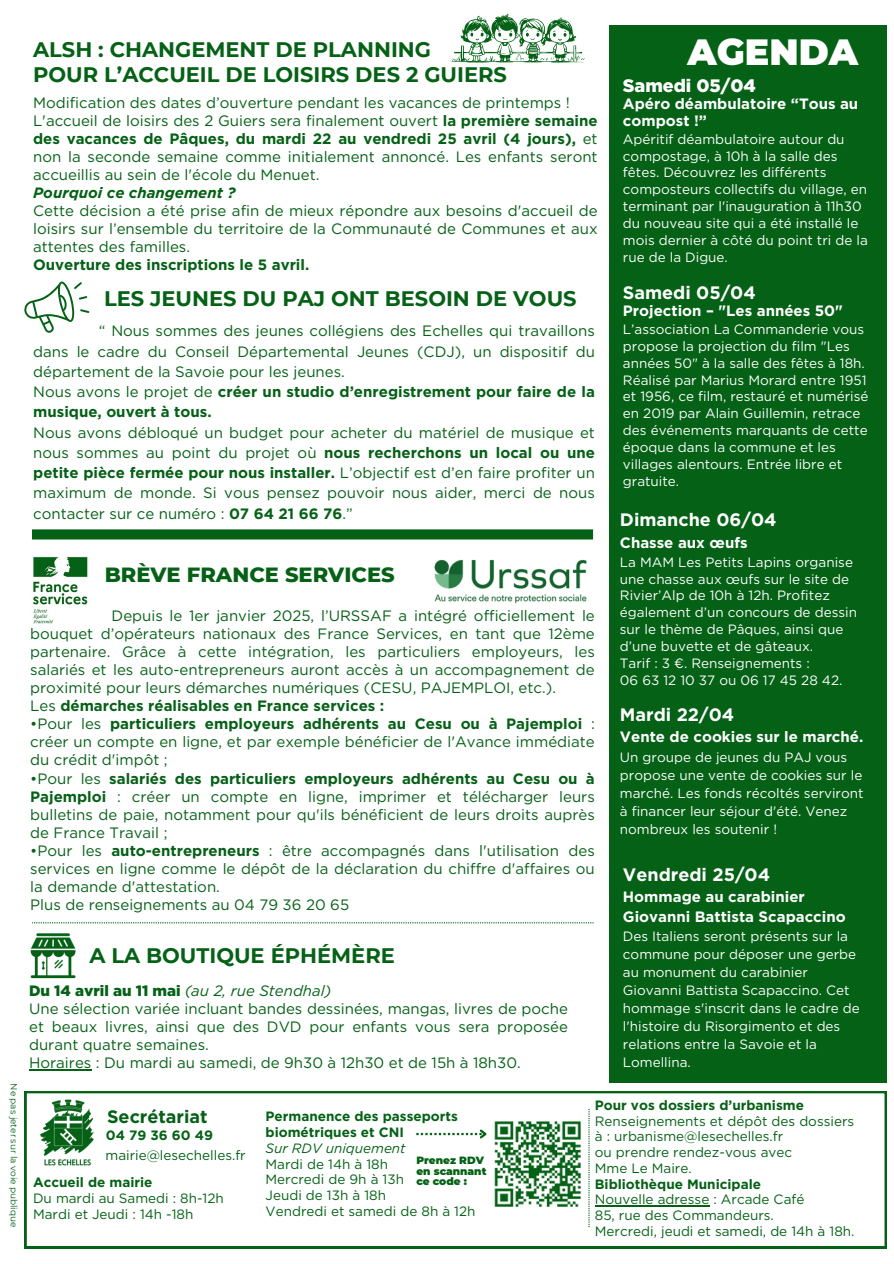
<style>
.page{position:relative;width:894px;height:1264px;background:#fff}
.page>*{position:absolute;margin:0;border:0;box-sizing:border-box;transform-origin:0 0}
.t1{font:900 36.45px "Montserrat";color:#fff}
.t2{font:700 21px/24.8px "Montserrat";color:#046115}
.t3{font:800 21px "Montserrat";color:#046115}
.t4{font:700 18px "Gotham";color:#fff}
.t5{font:700 18px "Gotham";color:#046115}
.t6{font:900 18px "Gotham";color:#fff}
.t7{font:15px/18px "Gotham";color:#046115}
.t8{font:15px/18px "Gotham";color:#066017}
.t9{font:700 15px/16.8px "Gotham";color:#fff}
.t10{font:13.5px/16.8px "Gotham";color:#fff}
.t11{font:13.5px/15.8px "Gotham";color:#046115}
.t12{font:900 10.5px/10.5px "Montserrat";color:#046115}
.t13{font:9px "Montserrat";color:#046115}
.s1{font-weight:700}
.s2{font-weight:700;font-style:italic}
.s3{font-weight:900}
.s4{font-style:italic}
</style>
<div class="page">
<svg style="left:25px;top:1091px;width:861px;height:157px"></svg>
<svg style="left:416px;top:1127px;width:29px;height:13px"></svg>
<div style="left:608px;top:25px;width:278px;height:1057px;background:#046115"></div>
<div style="left:32px;top:529px;width:561px;height:10px;background:#046115"></div>
<img style="left:33px;top:1097px;width:71px;height:71px">
<img style="left:445px;top:1072px;width:184px;height:177px">
<svg style="left:32px;top:922px;width:561px;height:1px"></svg>
<img style="left:33px;top:556px;width:55px;height:68px">
<img style="left:30px;top:933px;width:46px;height:46px">
<svg style="left:451px;top:14px;width:133px;height:49px"></svg>
<img style="left:434px;top:559px;width:153px;height:45px">
<hr style="left:594px;top:1205px;width:115px;height:1px;background:#046115">
<hr style="left:29px;top:1069px;width:62px;height:1px;background:#046115">
<svg style="left:24px;top:281px;width:65px;height:52px"></svg>
<h3 class="t13" style="left:19px;top:1083px;width:146px;rotate:90deg">Ne pas jeter sur la voie publique</h3>
<p class="t2" style="left:33px;top:37px;width:475px">ALSH : CHANGEMENT DE PLANNING<br>POUR L’ACCUEIL DE LOISIRS DES 2 GUIERS</p>
<h2 class="t7" style="left:33px;top:93px;width:566px">Modification des dates d’ouverture pendant les vacances de printemps !<br>L'accueil de loisirs des 2 Guiers sera finalement ouvert <span class="s1">la première semaine des vacances de Pâques, du mardi 22 au vendredi 25 avril (4 jours),</span> et non la seconde semaine comme initialement annoncé. Les enfants seront accueillis au sein de l'école du Menuet.<br><span class="s2">Pourquoi ce changement ?<br></span>Cette décision a été prise afin de mieux répondre aux besoins d'accueil de loisirs sur l’ensemble du territoire de la Communauté de Communes et aux attentes des familles.<br><span class="s1">Ouverture des inscriptions le 5 avril.</span></h2>
<p class="t2" style="left:104px;top:286px;width:474px">LES JEUNES DU PAJ ONT BESOIN DE VOUS</p>
<h4 class="t7" style="left:33px;top:321px;width:563px;line-height:20.2px;text-indent:66px">“ Nous sommes des jeunes collégiens des Echelles qui travaillons dans le cadre du Conseil Départemental Jeunes (CDJ), un dispositif du département de la Savoie pour les jeunes.<br>Nous avons le projet de <span class="s1">créer un studio d’enregistrement pour faire de la musique, ouvert à tous.<br></span>Nous avons débloqué un budget pour acheter du matériel de musique et nous sommes au point du projet où <span class="s1">nous recherchons un local ou une petite pièce fermée pour nous installer.</span> L’objectif est d’en faire profiter un maximum de monde. Si vous pensez pouvoir nous aider, merci de nous contacter sur ce numéro : <span class="s1">07 64 21 66 76</span>.”</h4>
<h3 class="t3" style="left:105px;top:562px;width:291px">BRÈVE FRANCE SERVICES</h3>
<h3 class="t8" style="left:30px;top:607px;width:566px;text-indent:81px">Depuis le 1er janvier 2025, l’URSSAF a intégré officiellement le bouquet d’opérateurs nationaux des France Services, en tant que 12ème partenaire. Grâce à cette intégration, les particuliers employeurs, les salariés et les auto-entrepreneurs auront accès à un accompagnement de proximité pour leurs démarches numériques (CESU, PAJEMPLOI, etc.).<br>Les <span class="s1">démarches réalisables en France services :</span></h3>
<h3 class="t8" style="left:30px;top:715px;width:566px;text-align:justify">•Pour les <span class="s1">particuliers employeurs adhérents au Cesu ou à Pajemploi</span> : créer un compte en ligne, et par exemple bénéficier de l'Avance immédiate du crédit d'impôt ;</h3>
<h3 class="t8" style="left:30px;top:769px;width:566px;text-align:justify">•Pour les <span class="s1">salariés des particuliers employeurs adhérents au Cesu ou à Pajemploi</span> : créer un compte en ligne, imprimer et télécharger leurs bulletins de paie, notamment pour qu'ils bénéficient de leurs droits auprès de France Travail ;</h3>
<h3 class="t8" style="left:30px;top:841px;width:566px">•Pour les <span class="s1">auto-entrepreneurs</span> : être accompagnés dans l'utilisation des services en ligne comme le dépôt de la déclaration du chiffre d'affaires ou la demande d'attestation.<br>Plus de renseignements au 04 79 36 20 65</h3>
<p class="t2" style="left:89px;top:943px;width:307px">A LA BOUTIQUE ÉPHÉMÈRE</p>
<h2 class="t7" style="left:29px;top:981px;width:540px"><span class="s3">Du 14 avril au 11 mai</span> <span class="s4">(au 2, rue Stendhal)<br></span>Une sélection variée incluant bandes dessinées, mangas, livres de poche et beaux livres, ainsi que des DVD pour enfants vous sera proposée durant quatre semaines.<br>Horaires : Du mardi au samedi, de 9h30 à 12h30 et de 15h à 18h30.</h2>
<h4 class="t1" style="left:687px;top:30px;width:172px">AGENDA</h4>
<h4 class="t6" style="left:622px;top:75px;width:135px">Samedi 05/04</h4>
<h4 class="t9" style="left:622px;top:95px;width:237px">Apéro déambulatoire “Tous au compost !”</h4>
<h4 class="t10" style="left:622px;top:130px;width:246px">Apéritif déambulatoire autour du compostage, à 10h à la salle des fêtes. Découvrez les différents composteurs collectifs du village, en terminant par l'inauguration à 11h30 du nouveau site qui a été installé le mois dernier à côté du point tri de la rue de la Digue.</h4>
<h2 class="t4" style="left:622px;top:282px;width:134px">Samedi 05/04</h2>
<h2 class="t9" style="left:622px;top:302px;width:221px">Projection – "Les années 50"</h2>
<h2 class="t10" style="left:622px;top:320px;width:247px">L’association La Commanderie vous propose la projection du film "Les années 50" à la salle des fêtes à 18h.<br>Réalisé par Marius Morard entre 1951 et 1956, ce film, restauré et numérisé en 2019 par Alain Guillemin, retrace des événements marquants de cette époque dans la commune et les villages alentours. Entrée libre et gratuite.</h2>
<p class="t4" style="left:619px;top:509px;width:158px">Dimanche 06/04</p>
<p class="t9" style="left:619px;top:533px;width:129px">Chasse aux œufs</p>
<p class="t10" style="left:619px;top:553px;width:238px">La MAM Les Petits Lapins organise une chasse aux œufs sur le site de<br>Rivier’Alp de 10h à 12h. Profitez également d’un concours de dessin sur le thème de Pâques, ainsi que d’une buvette et de gâteaux.<br>Tarif : 3 €. Renseignements :<br>06 63 12 10 37 ou 06 17 45 28 42.</p>
<p class="t4" style="left:619px;top:703px;width:116px">Mardi 22/04</p>
<p class="t9" style="left:619px;top:728px;width:245px">Vente de cookies sur le marché.</p>
<p class="t10" style="left:619px;top:747px;width:245px;line-height:18px">Un groupe de jeunes du PAJ vous propose une vente de cookies sur le marché. Les fonds récoltés serviront à financer leur séjour d'été. Venez nombreux les soutenir !</p>
<p class="t4" style="left:622px;top:863px;width:149px">Vendredi 25/04</p>
<p class="t9" style="left:622px;top:886px;width:224px;line-height:20.2px">Hommage au carabinier<br>Giovanni Battista Scapaccino</p>
<p class="t10" style="left:622px;top:927px;width:238px;line-height:18px">Des Italiens seront présents sur la commune pour déposer une gerbe au monument du carabinier<br>Giovanni Battista Scapaccino. Cet hommage s'inscrit dans le cadre de l'histoire du Risorgimento et des relations entre la Savoie et la<br>Lomellina.</p>
<p class="t5" style="left:107px;top:1105px;width:102px">Secrétariat</p>
<p class="t11" style="left:105px;top:1124px;width:142px;line-height:20px"><span class="s1">04 79 36 60 49 </span>mairie@lesechelles.fr</p>
<h1 class="t11" style="left:33px;top:1173px;width:192px"><span class="s1">Accueil de mairie<br></span>Du mardi au Samedi : 8h-12h<br>Mardi et Jeudi : 14h -18h</h1>
<p class="t11" style="left:265px;top:1108px;width:211px"><span class="s1">Permanence des passeports biométriques et CNI<br></span><span class="s4">Sur RDV uniquement<br></span>Mardi de 14h à 18h<br>Mercredi de 9h à 13h<br>Jeudi de 13h à 18h<br>Vendredi et samedi de 8h à 12h</p>
<h4 class="t12" style="left:416px;top:1155px;width:72px">Prenez RDV en scannant ce code :</h4>
<h4 class="t11" style="left:594px;top:1097px;width:261px"><span class="s1">Pour vos dossiers d’urbanisme<br></span>Renseignements et dépôt des dossiers à : urbanisme@lesechelles.fr<br>ou prendre rendez-vous avec<br>Mme Le Maire.<br><span class="s1">Bibliothèque Municipale<br></span>Nouvelle adresse : Arcade Café<br>85, rue des Commandeurs.<br>Mercredi, jeudi et samedi, de 14h à 18h.</h4>
</div>
